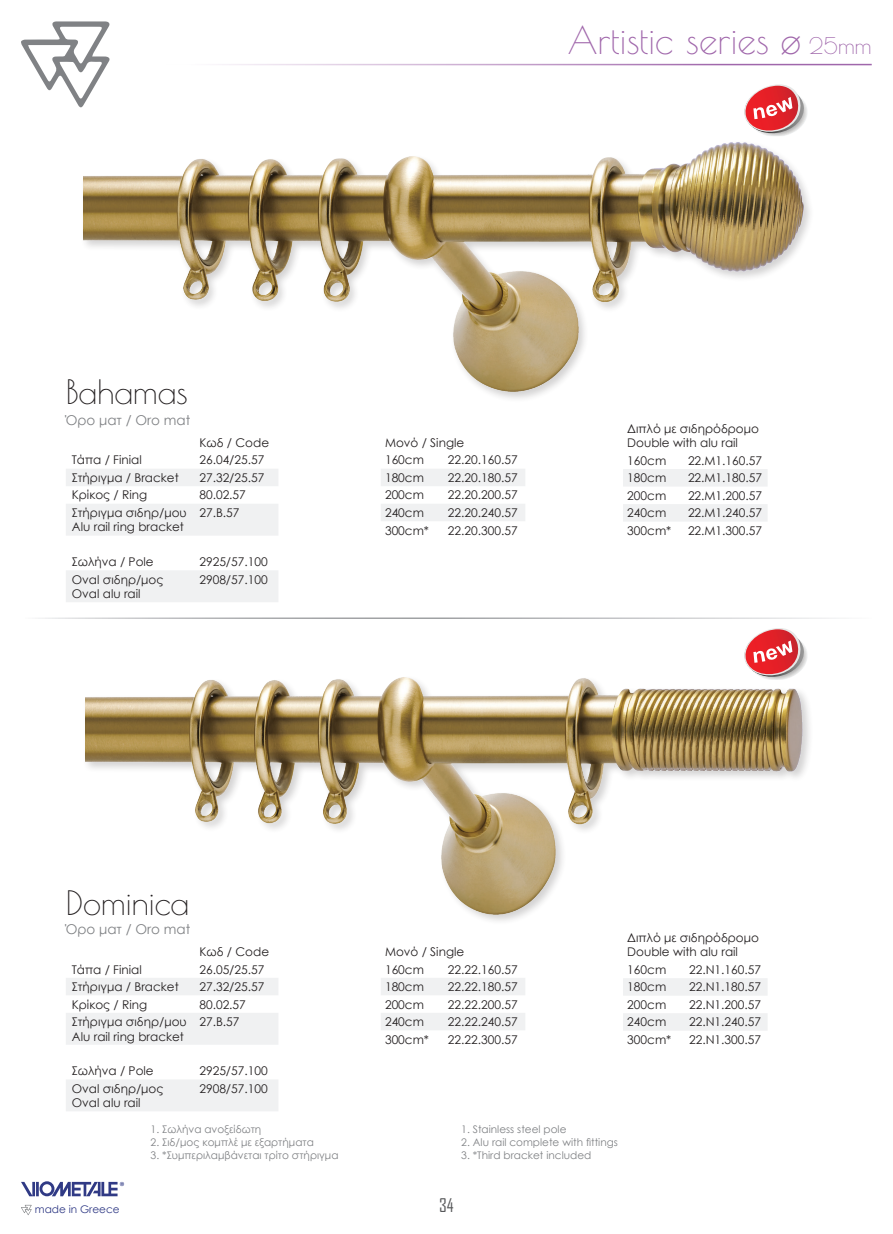
<style>
.page{position:relative;width:893px;height:1234px;background:#fff}
.page>*{position:absolute;margin:0;border:0;box-sizing:border-box;transform-origin:0 0}
.t1{font:37.5px "Aka Acid GR Poiret";color:#a067ab}
.t2{font:33px "Aka Acid GR Poiret";color:#231f20}
.t3{font:18px "Agency FB";color:#57585a}
.t4{font:13.5px "Century Gothic";color:#808285}
.t5{font:12px/14.4px "Century Gothic";color:#231f20}
.t6{font:10.5px "Century Gothic";color:#808285}
.t7{font:10.5px "Century Gothic";color:#303a85}
.s1{font-family:"Arial Unicode MS";font-weight:700;font-size:26.1px}
.s2{font-size:22.5px}
</style>
<div class="page">
<svg style="left:21px;top:21px;width:89px;height:87px"></svg>
<svg style="left:21px;top:1204px;width:11px;height:10px"></svg>
<svg style="left:21px;top:1181px;width:103px;height:14px"></svg>
<hr style="left:166px;top:64px;width:706px;height:1px;background:#a067ab">
<img style="left:84px;top:142px;width:722px;height:257px">
<svg style="left:66px;top:469px;width:212px;height:66px"></svg>
<div style="left:66px;top:570px;width:212px;height:32px;background:#f0f1f2"></div>
<svg style="left:381px;top:469px;width:144px;height:52px"></svg>
<svg style="left:623px;top:469px;width:144px;height:52px"></svg>
<img style="left:85px;top:677px;width:723px;height:244px">
<svg style="left:66px;top:978px;width:212px;height:66px"></svg>
<svg style="left:381px;top:978px;width:144px;height:52px"></svg>
<svg style="left:623px;top:978px;width:144px;height:52px"></svg>
<div style="left:66px;top:1080px;width:212px;height:31px;background:#f0f1f2"></div>
<svg style="left:744px;top:84px;width:63px;height:52px"></svg>
<svg style="left:741px;top:628px;width:67px;height:51px"></svg>
<h1 class="t1" style="left:568px;top:18px;width:306px">Artistic series <span class="s1">∅</span> <span class="s2">25mm</span></h1>
<h2 class="t2" style="left:66px;top:372px;width:124px">Bahamas</h2>
<p class="t4" style="left:66px;top:410px;width:126px">Όρο ματ / Oro mat</p>
<p class="t5" style="left:199px;top:435px;width:71px">Κωδ / Code</p>
<p class="t5" style="left:72px;top:452px;width:71px">Τάπα / Finial</p>
<p class="t5" style="left:199px;top:452px;width:67px">26.04/25.57</p>
<p class="t5" style="left:72px;top:470px;width:109px">Στήριγμα / Bracket</p>
<p class="t5" style="left:199px;top:470px;width:67px">27.32/25.57</p>
<p class="t5" style="left:72px;top:487px;width:77px">Κρίκος / Ring</p>
<p class="t5" style="left:199px;top:487px;width:48px">80.02.57</p>
<p class="t5" style="left:72px;top:505px;width:116px">Στήριγμα σιδηρ/μου<br>Alu rail ring bracket</p>
<p class="t5" style="left:199px;top:505px;width:42px">27.B.57</p>
<p class="t5" style="left:72px;top:554px;width:83px">Σωλήνα / Pole</p>
<p class="t5" style="left:199px;top:554px;width:70px">2925/57.100</p>
<p class="t5" style="left:72px;top:571px;width:93px">Oval σιδηρ/μος<br>Οval alu rail</p>
<p class="t5" style="left:199px;top:571px;width:70px">2908/57.100</p>
<p class="t5" style="left:385px;top:433px;width:81px;line-height:17.5px">Μονό / Single<br>160cm</p>
<p class="t5" style="left:448px;top:452px;width:71px">22.20.160.57</p>
<p class="t5" style="left:385px;top:470px;width:40px">180cm</p>
<p class="t5" style="left:448px;top:470px;width:71px">22.20.180.57</p>
<p class="t5" style="left:385px;top:487px;width:40px">200cm</p>
<p class="t5" style="left:448px;top:487px;width:71px">22.20.200.57</p>
<p class="t5" style="left:385px;top:505px;width:40px">240cm</p>
<p class="t5" style="left:448px;top:505px;width:71px">22.20.240.57</p>
<p class="t5" style="left:385px;top:522px;width:46px">300cm*</p>
<p class="t5" style="left:448px;top:522px;width:71px">22.20.300.57</p>
<p class="t5" style="left:627px;top:421px;width:133px">Διπλό με σιδηρόδρομο<br>Double with alu rail</p>
<p class="t5" style="left:627px;top:453px;width:40px">160cm</p>
<p class="t5" style="left:688px;top:453px;width:76px">22.M1.160.57</p>
<p class="t5" style="left:627px;top:470px;width:40px">180cm</p>
<p class="t5" style="left:688px;top:470px;width:76px">22.M1.180.57</p>
<p class="t5" style="left:627px;top:488px;width:40px">200cm</p>
<p class="t5" style="left:688px;top:488px;width:76px">22.M1.200.57</p>
<p class="t5" style="left:627px;top:505px;width:40px">240cm</p>
<p class="t5" style="left:688px;top:505px;width:76px">22.M1.240.57</p>
<p class="t5" style="left:627px;top:523px;width:46px">300cm*</p>
<p class="t5" style="left:688px;top:523px;width:76px">22.M1.300.57</p>
<h2 class="t2" style="left:66px;top:882px;width:125px">Dominica</h2>
<p class="t4" style="left:66px;top:919px;width:126px">Όρο ματ / Oro mat</p>
<p class="t5" style="left:199px;top:944px;width:71px">Κωδ / Code</p>
<p class="t5" style="left:72px;top:961px;width:71px">Τάπα / Finial</p>
<p class="t5" style="left:199px;top:961px;width:67px">26.05/25.57</p>
<p class="t5" style="left:72px;top:979px;width:109px">Στήριγμα / Bracket</p>
<p class="t5" style="left:199px;top:979px;width:67px">27.32/25.57</p>
<p class="t5" style="left:72px;top:996px;width:77px">Κρίκος / Ring</p>
<p class="t5" style="left:199px;top:996px;width:48px">80.02.57</p>
<p class="t5" style="left:72px;top:1014px;width:116px">Στήριγμα σιδηρ/μου<br>Alu rail ring bracket</p>
<p class="t5" style="left:199px;top:1014px;width:42px">27.B.57</p>
<p class="t5" style="left:72px;top:1063px;width:83px">Σωλήνα / Pole</p>
<p class="t5" style="left:199px;top:1063px;width:70px">2925/57.100</p>
<p class="t5" style="left:72px;top:1080px;width:93px">Oval σιδηρ/μος<br>Οval alu rail</p>
<p class="t5" style="left:199px;top:1080px;width:70px">2908/57.100</p>
<p class="t6" style="left:151px;top:1121px;width:112px">1. Σωλήνα ανοξείδωτη</p>
<p class="t6" style="left:151px;top:1134px;width:165px">2. Σιδ/μος κομπλέ με εξαρτήματα</p>
<p class="t6" style="left:151px;top:1147px;width:189px">3. *Συμπεριλαμβάνεται τρίτο στήριγμα</p>
<p class="t5" style="left:385px;top:942px;width:81px;line-height:17.5px">Μονό / Single<br>160cm</p>
<p class="t5" style="left:448px;top:961px;width:71px">22.22.160.57</p>
<p class="t5" style="left:385px;top:979px;width:40px">180cm</p>
<p class="t5" style="left:448px;top:979px;width:71px">22.22.180.57</p>
<p class="t5" style="left:385px;top:996px;width:40px">200cm</p>
<p class="t5" style="left:448px;top:996px;width:71px">22.22.200.57</p>
<p class="t5" style="left:385px;top:1014px;width:40px">240cm</p>
<p class="t5" style="left:448px;top:1014px;width:71px">22.22.240.57</p>
<p class="t5" style="left:385px;top:1031px;width:46px">300cm*</p>
<p class="t5" style="left:448px;top:1031px;width:71px">22.22.300.57</p>
<p class="t5" style="left:627px;top:930px;width:133px">Διπλό με σιδηρόδρομο<br>Double with alu rail</p>
<p class="t5" style="left:627px;top:961px;width:40px">160cm</p>
<p class="t5" style="left:689px;top:961px;width:74px">22.N1.160.57</p>
<p class="t5" style="left:627px;top:979px;width:40px">180cm</p>
<p class="t5" style="left:689px;top:979px;width:74px">22.N1.180.57</p>
<p class="t5" style="left:627px;top:996px;width:40px">200cm</p>
<p class="t5" style="left:689px;top:996px;width:74px">22.N1.200.57</p>
<p class="t5" style="left:627px;top:1014px;width:40px">240cm</p>
<p class="t5" style="left:689px;top:1014px;width:74px">22.N1.240.57</p>
<p class="t5" style="left:627px;top:1032px;width:46px">300cm*</p>
<p class="t5" style="left:689px;top:1032px;width:74px">22.N1.300.57</p>
<p class="t6" style="left:461px;top:1121px;width:107px">1. Stainless steel pole</p>
<p class="t6" style="left:461px;top:1134px;width:158px">2. Alu rail complete with fittings</p>
<p class="t6" style="left:461px;top:1147px;width:132px">3. *Third bracket included</p>
<p class="t7" style="left:35px;top:1201px;width:86px">made in Greece</p>
<h3 class="t3" style="left:439px;top:1194px;width:16px">34</h3>
</div>
